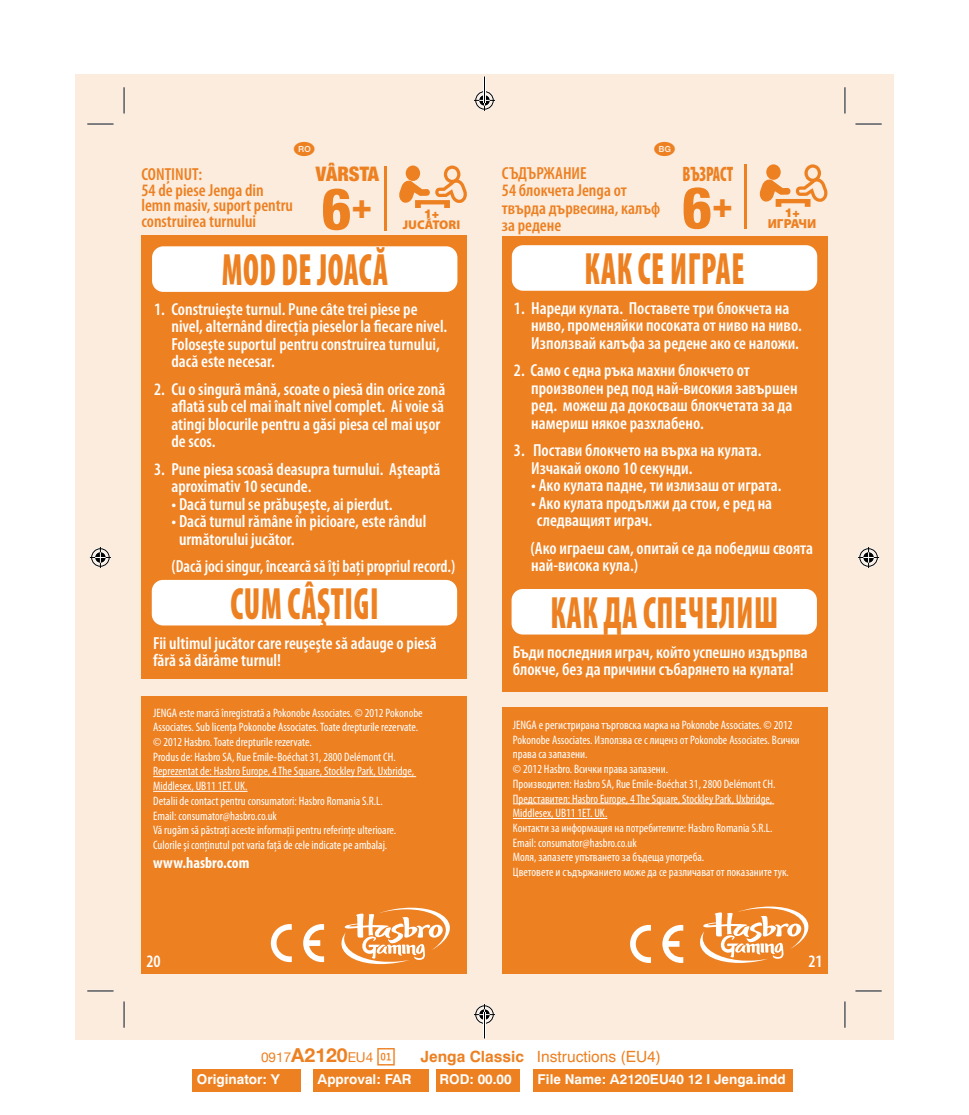
<style>
.page{position:relative;width:969px;height:1115px;background:#fff}
.page>*{position:absolute;margin:0;border:0;box-sizing:border-box;transform-origin:0 0}
.t1{font:800 condensed 57.75px "Helvetica Neue";color:#ed8021}
.t2{font:900 condensed 45.5px "Myriad Pro";letter-spacing:.02em;color:#ed8021;scale:.7 1}
.t3{font:800 condensed 35px "Helvetica Neue";color:#ed8021}
.t4{font:900 condensed 21px "Myriad Pro";letter-spacing:-.015em;color:#ed8021;scale:.75 1}
.t5{font:900 condensed 20.12px "Helvetica Neue";color:#ed8021}
.t6{font:600 condensed 17.5px/17.5px "Myriad Pro";color:#fff}
.t7{font:600 condensed 17.5px/17.5px "Myriad Pro";color:#ed8021}
.t8{font:600 condensed 17.5px "Myriad Pro";color:#fff;scale:.95 1}
.t9{font:700 condensed 15.75px "Myriad Pro";color:#fff}
.t10{font:15.58px "Newhouse DT";color:#ed8021}
.t11{font:700 13.65px "Newhouse DT";color:#fff}
.t12{font:13.65px "Helvetica Neue";color:#ed8021}
.t13{font:900 13.12px "Myriad Pro";color:#ed8021}
.t14{font:900 12.6px "Myriad Pro";color:#ed8021}
.t15{font:condensed 12.25px/14.7px "Myriad Pro";color:#fff}
.t16{font:900 12.25px "Helvetica Neue";color:#ed8021}
.s1{font-weight:700;font-size:19.43px}
.s2{font-family:"Info Office Numbers Two";font-size:17.5px}
.s3{font-weight:700}
</style>
<div class="page">
<div style="left:75px;top:74px;width:818px;height:966px;background:#fcecde"></div>
<div style="left:502px;top:707px;width:325px;height:267px;background:#ed8021"></div>
<div style="left:502px;top:236px;width:325px;height:455px;background:#ed8021"></div>
<div style="left:192px;top:1069px;width:109px;height:22px;background:#ed8021"></div>
<div style="left:313px;top:1069px;width:115px;height:22px;background:#ed8021"></div>
<div style="left:437px;top:1069px;width:83px;height:22px;background:#ed8021"></div>
<div style="left:533px;top:1069px;width:259px;height:22px;background:#ed8021"></div>
<hr style="left:744px;top:165px;width:3px;height:64px;background:#ed8021">
<svg style="left:759px;top:164px;width:69px;height:43px"></svg>
<svg style="left:700px;top:906px;width:109px;height:57px"></svg>
<svg style="left:630px;top:925px;width:21px;height:38px"></svg>
<svg style="left:662px;top:925px;width:21px;height:38px"></svg>
<div style="left:512px;top:245px;width:305px;height:46px;background:#fff"></div>
<div style="left:511px;top:589px;width:306px;height:46px;background:#fff"></div>
<hr style="left:513px;top:803px;width:261px;height:1px;background:#fff">
<hr style="left:513px;top:818px;width:94px;height:1px;background:#fff">
<div style="left:141px;top:696px;width:326px;height:278px;background:#ed8021"></div>
<div style="left:141px;top:236px;width:326px;height:443px;background:#ed8021"></div>
<div style="left:152px;top:246px;width:305px;height:46px;background:#fff"></div>
<div style="left:152px;top:580px;width:305px;height:45px;background:#fff"></div>
<hr style="left:153px;top:776px;width:263px;height:1px;background:#fff">
<hr style="left:153px;top:791px;width:95px;height:1px;background:#fff">
<hr style="left:384px;top:166px;width:2px;height:64px;background:#ed8021">
<svg style="left:399px;top:165px;width:68px;height:43px"></svg>
<svg style="left:341px;top:908px;width:109px;height:56px"></svg>
<svg style="left:271px;top:924px;width:21px;height:38px"></svg>
<svg style="left:303px;top:924px;width:21px;height:38px"></svg>
<hr style="left:87px;top:123px;width:27px;height:2px;background:#fff">
<hr style="left:855px;top:123px;width:26px;height:2px;background:#fff">
<hr style="left:87px;top:990px;width:27px;height:2px;background:#fff">
<hr style="left:855px;top:990px;width:26px;height:2px;background:#fff">
<hr style="left:123px;top:87px;width:2px;height:27px;background:#fff">
<hr style="left:123px;top:1001px;width:2px;height:27px;background:#fff">
<hr style="left:844px;top:87px;width:2px;height:27px;background:#fff">
<hr style="left:844px;top:1001px;width:2px;height:27px;background:#fff">
<svg style="left:87px;top:124px;width:27px;height:1px"></svg>
<svg style="left:855px;top:124px;width:26px;height:1px"></svg>
<svg style="left:87px;top:991px;width:27px;height:1px"></svg>
<svg style="left:855px;top:991px;width:26px;height:1px"></svg>
<svg style="left:124px;top:87px;width:1px;height:27px"></svg>
<svg style="left:124px;top:1001px;width:1px;height:27px"></svg>
<svg style="left:844px;top:87px;width:1px;height:27px"></svg>
<svg style="left:844px;top:1001px;width:1px;height:27px"></svg>
<svg style="left:90px;top:547px;width:21px;height:21px"></svg>
<svg style="left:858px;top:547px;width:21px;height:21px"></svg>
<svg style="left:474px;top:77px;width:21px;height:34px"></svg>
<svg style="left:474px;top:1004px;width:21px;height:34px"></svg>
<p class="t7" style="left:141px;top:166px;width:153px;line-height:15.8px">CONŢINUT:<br>54 de piese Jenga din lemn masiv, suport pentru construirea turnului</p>
<p class="t5" style="left:316px;top:162px;width:65px">VÂRSTA</p>
<h1 class="t1" style="left:321px;top:173px;width:32px">6</h1>
<h3 class="t3" style="left:351px;top:184px;width:22px">+</h3>
<h2 class="t2" style="left:222px;top:245px;width:239px">MOD DE JOACĂ</h2>
<p class="t16" style="left:424px;top:206px;width:17px">1+</p>
<p class="t14" style="left:403px;top:218px;width:59px">JUCĂTORI</p>
<p class="t6" style="left:171px;top:301px;width:277px;text-indent:-17px">1. Construieşte turnul. Pune câte trei piese pe nivel, alternând direcţia pieselor la fiecare nivel.<br>Foloseşte suportul pentru construirea turnului, dacă este necesar.</p>
<p class="t6" style="left:171px;top:381px;width:275px;text-indent:-17px">2. Cu o singură mână, scoate o piesă din orice zonă aflată sub cel mai înalt nivel complet. Ai voie să atingi blocurile pentru a găsi piesa cel mai uşor de scos.</p>
<p class="t6" style="left:171px;top:460px;width:271px;text-indent:-17px">3. Pune piesa scoasă deasupra turnului. Aşteaptă aproximativ 10 secunde.</p>
<p class="t6" style="left:171px;top:495px;width:223px">• Dacă turnul se prăbuşeşte, ai pierdut.</p>
<p class="t6" style="left:179px;top:513px;width:249px;text-indent:-8px">• Dacă turnul rămâne în picioare, este rândul următorului jucător.</p>
<p class="t8" style="left:171px;top:557px;width:300px">(Dacă joci singur, încearcă să îţi baţi propriul record.)</p>
<h2 class="t2" style="left:230px;top:578px;width:213px">CUM CÂŞTIGI</h2>
<p class="t6" style="left:153px;top:634px;width:285px">Fii ultimul jucător care reuşeşte să adauge o piesă fără să dărâme turnul!</p>
<p class="t15" style="left:153px;top:705px;width:271px">JENGA este marcă înregistrată a Pokonobe Associates. © 2012 Pokonobe Associates. Sub licenţa Pokonobe Associates. Toate drepturile rezervate. © 2012 Hasbro. Toate drepturile rezervate.<br>Produs de: Hasbro SA, Rue Emile-Boéchat 31, 2800 Delémont CH.<br>Reprezentat de: Hasbro Europe, 4 The Square, Stockley Park, Uxbridge, Middlesex, UB11 1ET. UK.<br>Detalii de contact pentru consumatori: Hasbro Romania S.R.L.<br>Email: consumator@hasbro.co.uk<br>Vă rugăm să păstraţi aceste informaţii pentru referinţe ulterioare.<br>Culorile şi conţinutul pot varia faţă de cele indicate pe ambalaj.</p>
<p class="t9" style="left:153px;top:853px;width:98px">www.hasbro.com</p>
<p class="t6" style="left:146px;top:953px;width:16px">20</p>
<p class="t4" style="left:682px;top:162px;width:69px">ВЪЗРАСТ</p>
<p class="t7" style="left:502px;top:164px;width:160px">СЪДЪРЖАНИЕ<br>54 блокчета Jenga от твърда дървесина, калъф за редене</p>
<h2 class="t2" style="left:585px;top:244px;width:230px">КАК СЕ ИГРАЕ</h2>
<h1 class="t1" style="left:682px;top:172px;width:32px">6</h1>
<h3 class="t3" style="left:712px;top:183px;width:22px">+</h3>
<p class="t16" style="left:784px;top:205px;width:17px">1+</p>
<p class="t13" style="left:768px;top:217px;width:50px">ИГРАЧИ</p>
<p class="t6" style="left:531px;top:299px;width:272px;text-indent:-17px">1. Нареди кулата. Поставете три блокчета на ниво, променяйки посоката от ниво на ниво.<br>Използвай калъфа за редене ако се наложи.</p>
<p class="t6" style="left:531px;top:362px;width:268px;text-indent:-17px">2. Само с една ръка махни блокчето от произволен ред под най-високия завършен ред. можеш да докосваш блокчетата за да намериш някое разхлабено.</p>
<p class="t6" style="left:531px;top:442px;width:232px;text-indent:-17px">3. Постави блокчето на върха на кулата.<br>Изчакай около 10 секунди.</p>
<p class="t6" style="left:531px;top:477px;width:252px">• Ако кулата падне, ти излизаш от играта.</p>
<p class="t6" style="left:537px;top:494px;width:237px;text-indent:-6px">• Ако кулата продължи да стои, е ред на следващият играч.</p>
<p class="t6" style="left:530px;top:539px;width:284px">(Ако играеш сам, опитай се да победиш своята най-висока кула.)</p>
<h2 class="t2" style="left:550px;top:587px;width:327px">КАК ДА СПЕЧЕЛИШ</h2>
<p class="t6" style="left:513px;top:644px;width:296px">Бъди последния играч, който успешно издърпва блокче, без да причини събарянето на кулата!</p>
<p class="t15" style="left:513px;top:718px;width:288px">JENGA е регистрирана търговска марка на Pokonobe Associates. © 2012<br>Pokonobe Associates. Използва се с лиценз от Pokonobe Associates. Всички права са запазени.<br>© 2012 Hasbro. Всички права запазени.<br>Производител: Hasbro SA, Rue Emile-Boéchat 31, 2800 Delémont CH.<br>Представител: Hasbro Europe, 4 The Square, Stockley Park, Uxbridge, Middlesex, UB11 1ET. UK.<br>Контакти за информация на потребителите: Hasbro Romania S.R.L.<br>Email: consumator@hasbro.co.uk<br>Моля, запазете упътването за бъдеща употреба.<br>Цветовете и съдържанието може да се различават от показаните тук.</p>
<p class="t6" style="left:808px;top:953px;width:16px">21</p>
<p class="t12" style="left:261px;top:1047px;width:135px">0917<span class="s1">A2120</span>EU4 <span class="s2">Ab</span></p>
<p class="t10" style="left:420px;top:1046px;width:242px"><span class="s3">Jenga Classic</span> Instructions (EU4)</p>
<p class="t11" style="left:197px;top:1070px;width:84px">Originator: Y</p>
<p class="t11" style="left:317px;top:1070px;width:96px">Approval: FAR</p>
<p class="t11" style="left:439px;top:1070px;width:74px">ROD: 00.00</p>
<p class="t11" style="left:537px;top:1070px;width:250px">File Name: A2120EU40 12 I Jenga.indd</p>
</div>
